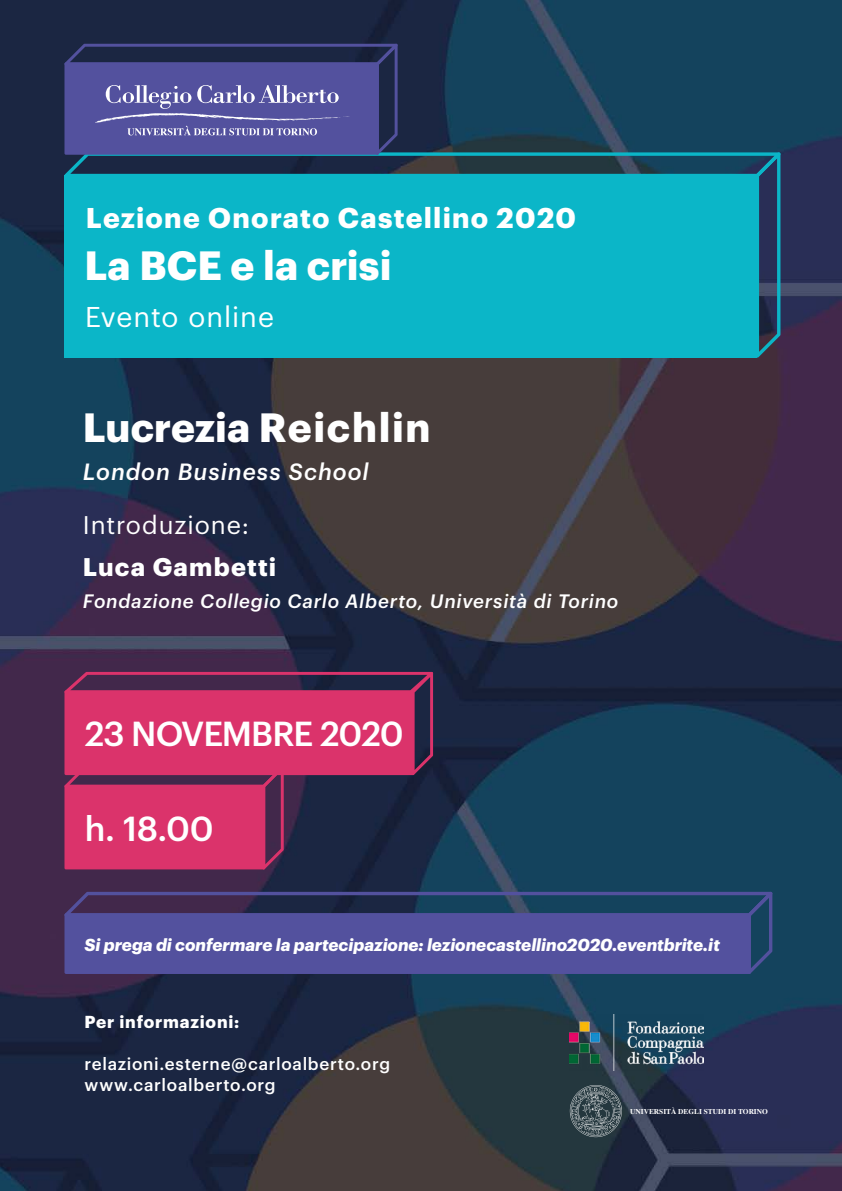
<style>
.page{position:relative;width:842px;height:1191px;background:#fff}
.page>*{position:absolute;margin:0;border:0;box-sizing:border-box;transform-origin:0 0}
.t1{font:700 40px "Graphik";letter-spacing:.005em;color:#fff}
.t2{font:500 34px "Graphik";letter-spacing:-.035em;color:#fff}
.t3{font:700 28px "Graphik";letter-spacing:.045em;color:#fff}
.t4{font:28px "Graphik";letter-spacing:.03em;color:#fff}
.t5{font:25px "Graphik";letter-spacing:.035em;color:#fff}
.t6{font:700 25px "Graphik";letter-spacing:.05em;color:#fff}
.t7{font:italic 500 23px "Graphik";letter-spacing:.045em;color:#fff}
.t8{font:italic 500 19px "Graphik";letter-spacing:.04em;color:#fff}
.t9{font:italic 700 17px "Graphik";color:#fff}
.t10{font:500 17px/21px "Graphik";letter-spacing:.045em;color:#fff}
.t11{font:700 17px "Graphik";letter-spacing:.045em;color:#fff}
.t12{font:700 7.4px "Times";color:#fff}
</style>
<div class="page">
<img style="left:0;top:0;width:842px;height:1191px">
<svg style="left:64px;top:44px;width:717px;height:313px;background:#1b86a1"></svg>
<svg style="left:64px;top:891px;width:708px;height:83px;background:#474a8b"></svg>
<svg style="left:64px;top:672px;width:369px;height:197px;background:#9e2e5d"></svg>
<img style="left:570px;top:1014px;width:134px;height:56px">
<svg style="left:570px;top:1085px;width:52px;height:52px;background:#4c5b61"></svg>
<h3 class="t3" style="left:86px;top:196px;width:492px">Lezione Onorato Castellino 2020</h3>
<h1 class="t1" style="left:84px;top:234px;width:309px">La BCE e la crisi</h1>
<h3 class="t4" style="left:85px;top:296px;width:190px">Evento online</h3>
<h1 class="t1" style="left:83px;top:396px;width:349px">Lucrezia Reichlin</h1>
<h3 class="t7" style="left:83px;top:454px;width:287px">London Business School</h3>
<h3 class="t5" style="left:83px;top:506px;width:168px">Introduzione:</h3>
<h3 class="t6" style="left:83px;top:548px;width:195px">Luca Gambetti</h3>
<p class="t8" style="left:83px;top:586px;width:537px">Fondazione Collegio Carlo Alberto, Università di Torino</p>
<h2 class="t2" style="left:85px;top:708px;width:320px">23 NOVEMBRE 2020</h2>
<h2 class="t2" style="left:85px;top:802px;width:130px">h. 18.00</h2>
<p class="t9" style="left:84px;top:932px;width:637px">Si prega di confermare la partecipazione: lezionecastellino2020.eventbrite.it</p>
<p class="t11" style="left:84px;top:1008px;width:156px">Per informazioni:</p>
<p class="t10" style="left:84px;top:1051px;width:307px">relazioni.esterne@carloalberto.org www.carloalberto.org</p>
<p class="t12" style="left:630px;top:1106px;width:139px">UNIVERSITÀ DEGLI STUDI DI TORINO</p>
</div>
